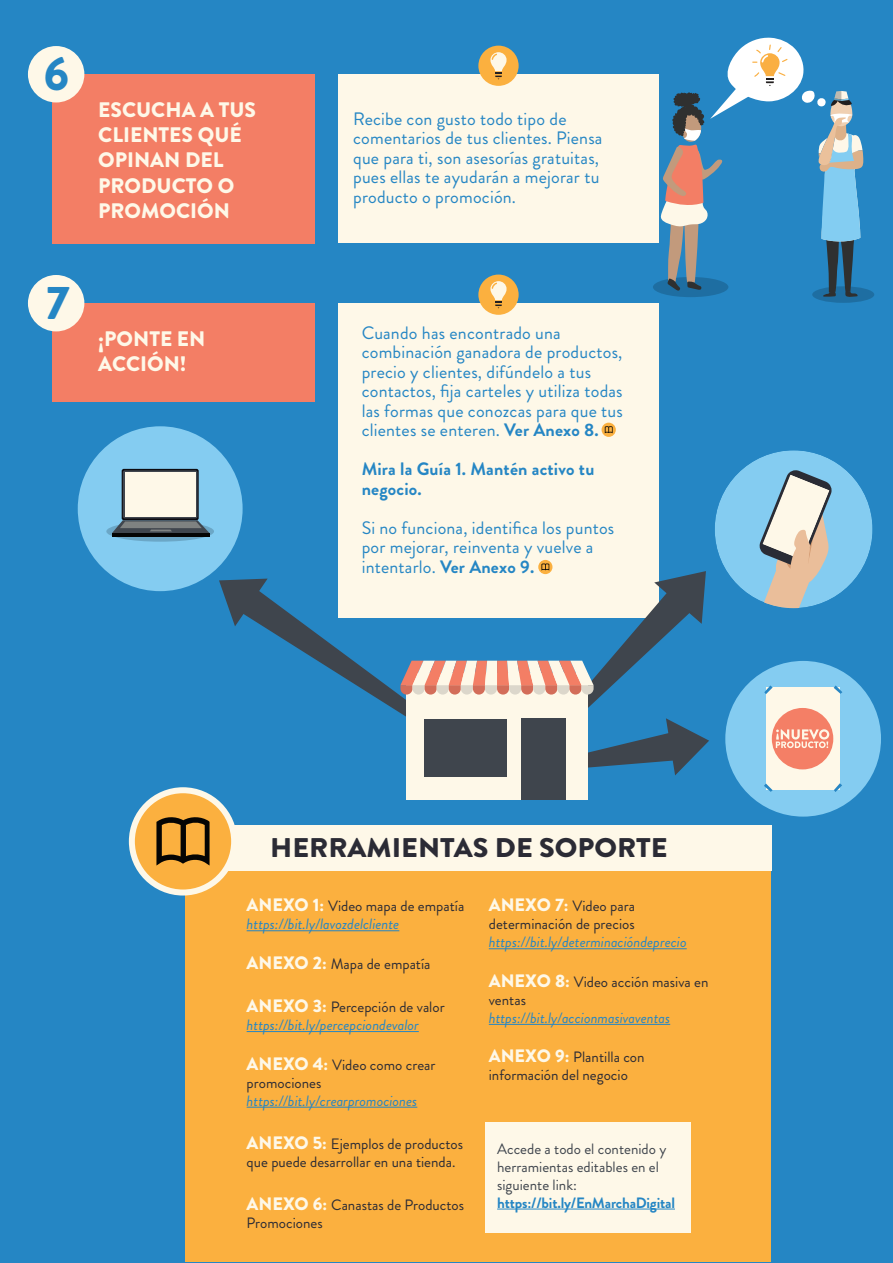
<style>
.page{position:relative;width:893px;height:1263px;background:#2586c4}
.page>*{position:absolute;margin:0;border:0;box-sizing:border-box;transform-origin:0 0}
.t1{font:900 47.1px "Brandon Grotesque";color:#2586c4}
.t2{font:900 27px "Brandon Grotesque";color:#2b2b35;scale:1.06 1}
.t3{font:900 21px/25.2px "Brandon Grotesque";color:#fef8e8}
.t4{font:18px/19.5px "Brandon Grotesque";letter-spacing:.01em;color:#2586c4}
.t5{font:700 18px/19.5px "Brandon Grotesque";letter-spacing:.01em;color:#2586c4}
.t6{font:15px/18px "Brandon Grotesque";color:#2b2b35}
.t7{font:italic 15px/18px "Brandon Grotesque";color:#2586c4}
.t8{font:15px/18px "Brandon Grotesque";color:#3f454d}
.t9{font:700 15px "Brandon Grotesque";letter-spacing:-.01em;color:#2586c4}
.s1{font-weight:700}
.s2{font-weight:900;font-style:normal;font-size:18px;color:#fef8e8}
.s3{font-style:normal;color:#2b2b35}
.s4{font-weight:900;font-size:18px;color:#fef8e8}
</style>
<div class="page">
<div style="left:185px;top:828px;width:586px;height:434px;background:#fbb03f"></div>
<div style="left:184px;top:825px;width:588px;height:46px;background:#fef8e8"></div>
<svg style="left:129px;top:787px;width:106px;height:108px"></svg>
<hr style="left:247px;top:930px;width:152px;height:1px;background:#2586c4">
<hr style="left:247px;top:1031px;width:172px;height:1px;background:#2586c4">
<hr style="left:247px;top:1107px;width:170px;height:1px;background:#2586c4">
<hr style="left:489px;top:948px;width:198px;height:1px;background:#2586c4">
<hr style="left:489px;top:1024px;width:181px;height:1px;background:#2586c4">
<div style="left:52px;top:303px;width:263px;height:99px;background:#f37e65"></div>
<div style="left:28px;top:275px;width:56px;height:56px;background:#fef8e8;border-radius:50%"></div>
<div style="left:338px;top:304px;width:321px;height:314px;background:#fef8e8"></div>
<div style="left:478px;top:275px;width:41px;height:40px;background:#fbb03f;border-radius:50%"></div>
<svg style="left:490px;top:281px;width:17px;height:27px"></svg>
<svg style="left:602px;top:423px;width:14px;height:14px"></svg>
<svg style="left:605px;top:426px;width:8px;height:7px"></svg>
<div style="left:538px;top:560px;width:14px;height:14px;background:#fbb03f;border-radius:50%"></div>
<div style="left:52px;top:74px;width:263px;height:169px;background:#f37e65"></div>
<div style="left:28px;top:46px;width:56px;height:56px;background:#fef8e8;border-radius:50%"></div>
<div style="left:338px;top:75px;width:321px;height:168px;background:#fef8e8"></div>
<div style="left:478px;top:46px;width:41px;height:40px;background:#fbb03f;border-radius:50%"></div>
<svg style="left:490px;top:52px;width:17px;height:28px"></svg>
<div style="left:653px;top:277px;width:75px;height:20px;background:#1e6ea2;border-radius:50%"></div>
<div style="left:812px;top:286px;width:62px;height:17px;background:#1e6ea2;border-radius:50%"></div>
<svg style="left:661px;top:37px;width:202px;height:260px"></svg>
<div style="left:78px;top:426px;width:165px;height:165px;background:#84ccf1;border-radius:50%"></div>
<svg style="left:106px;top:521px;width:108px;height:21px"></svg>
<svg style="left:122px;top:469px;width:77px;height:51px"></svg>
<div style="left:123px;top:470px;width:75px;height:48px;background:linear-gradient(to bottom,#fef8e8,#fef8e8);border-radius:2px"></div>
<div style="left:125px;top:472px;width:70px;height:45px;background:#fef8e8"></div>
<svg style="left:112px;top:520px;width:97px;height:13px"></svg>
<hr style="left:112px;top:533px;width:98px;height:3px;background:#050504">
<div style="left:725px;top:661px;width:156px;height:156px;background:#84ccf1;border-radius:50%"></div>
<div style="left:766px;top:687px;width:73px;height:103px;background:#fef8e8"></div>
<svg style="left:764px;top:685px;width:9px;height:9px"></svg>
<svg style="left:834px;top:783px;width:8px;height:9px"></svg>
<svg style="left:834px;top:685px;width:8px;height:9px"></svg>
<svg style="left:764px;top:783px;width:9px;height:9px"></svg>
<div style="left:772px;top:708px;width:61px;height:61px;background:#f47f66;border-radius:50%"></div>
<svg style="left:776px;top:729px;width:53px;height:19px"></svg>
<div style="left:715px;top:450px;width:157px;height:158px;background:#84ccf1;border-radius:50%"></div>
<svg style="left:758px;top:470px;width:75px;height:138px"></svg>
<div style="left:406px;top:673px;width:181px;height:127px;background:#fef8e8"></div>
<svg style="left:219px;top:563px;width:490px;height:212px"></svg>
<div style="left:521px;top:718px;width:45px;height:82px;background:#3f454d"></div>
<div style="left:424px;top:719px;width:83px;height:58px;background:#3f454d"></div>
<div style="left:485px;top:1122px;width:205px;height:110px;background:#fef8e8"></div>
<hr style="left:497px;top:1209px;width:178px;height:1px;background:#2586c4">
<h1 class="t1" style="left:44px;top:41px;width:27px">6</h1>
<h1 class="t1" style="left:46px;top:270px;width:25px">7</h1>
<p class="t3" style="left:98px;top:97px;width:159px">ESCUCHA A TUS<br>CLIENTES QUÉ<br>OPINAN DEL<br>PRODUCTO O<br>PROMOCIÓN</p>
<p class="t3" style="left:98px;top:326px;width:109px">¡PONTE EN<br>ACCIÓN!</p>
<p class="t4" style="left:353px;top:109px;width:251px">Recibe con gusto todo tipo de comentarios de tus clientes. Piensa que para ti, son asesorías gratuitas, pues ellas te ayudarán a mejorar tu producto o promoción.</p>
<p class="t4" style="left:362px;top:323px;width:263px">Cuando has encontrado una combinación ganadora de productos, precio y clientes, difúndelo a tus contactos, fija carteles y utiliza todas las formas que conozcas para que tus clientes se enteren. <span class="s1">Ver Anexo 8.</span></p>
<p class="t5" style="left:362px;top:460px;width:234px">Mira la Guía 1. Mantén activo tu negocio.</p>
<p class="t4" style="left:362px;top:518px;width:254px">Si no funciona, identifica los puntos por mejorar, reinventa y vuelve a intentarlo. <span class="s1">Ver Anexo 9.</span></p>
<h2 class="t2" style="left:270px;top:828px;width:376px">HERRAMIENTAS DE SOPORTE</h2>
<p class="t7" style="left:247px;top:897px;width:219px"><span class="s2">ANEXO 1:</span> <span class="s3">Video mapa de empatía </span>https://bit.ly/lavozdelcliente</p>
<p class="t6" style="left:247px;top:955px;width:185px"><span class="s4">ANEXO 2:</span> Mapa de empatía</p>
<p class="t7" style="left:247px;top:998px;width:200px"><span class="s2">ANEXO 3:</span> <span class="s3">Percepción de valor </span>https://bit.ly/percepciondevalor</p>
<p class="t6" style="left:247px;top:1056px;width:190px"><span class="s4">ANEXO 4:</span> Video como crear promociones</p>
<p class="t7" style="left:247px;top:1092px;width:172px">https://bit.ly/crearpromociones</p>
<p class="t6" style="left:247px;top:1135px;width:218px"><span class="s4">ANEXO 5:</span> Ejemplos de productos que puede desarrollar en una tienda.</p>
<p class="t6" style="left:247px;top:1196px;width:219px"><span class="s4">ANEXO 6:</span> Canastas de Productos<br>Promociones</p>
<p class="t6" style="left:489px;top:897px;width:148px"><span class="s4">ANEXO 7:</span> Video para determinación de precios</p>
<p class="t7" style="left:489px;top:933px;width:199px">https://bit.ly/determinacióndeprecio</p>
<p class="t6" style="left:489px;top:973px;width:221px"><span class="s4">ANEXO 8:</span> Video acción masiva en ventas</p>
<p class="t7" style="left:489px;top:1009px;width:183px">https://bit.ly/accionmasivaventas</p>
<p class="t6" style="left:489px;top:1048px;width:157px"><span class="s4">ANEXO 9:</span> Plantilla con información del negocio</p>
<p class="t8" style="left:497px;top:1139px;width:171px">Accede a todo el contenido y herramientas editables en el siguiente link:</p>
<p class="t9" style="left:497px;top:1192px;width:179px">https://bit.ly/EnMarchaDigital</p>
</div>
